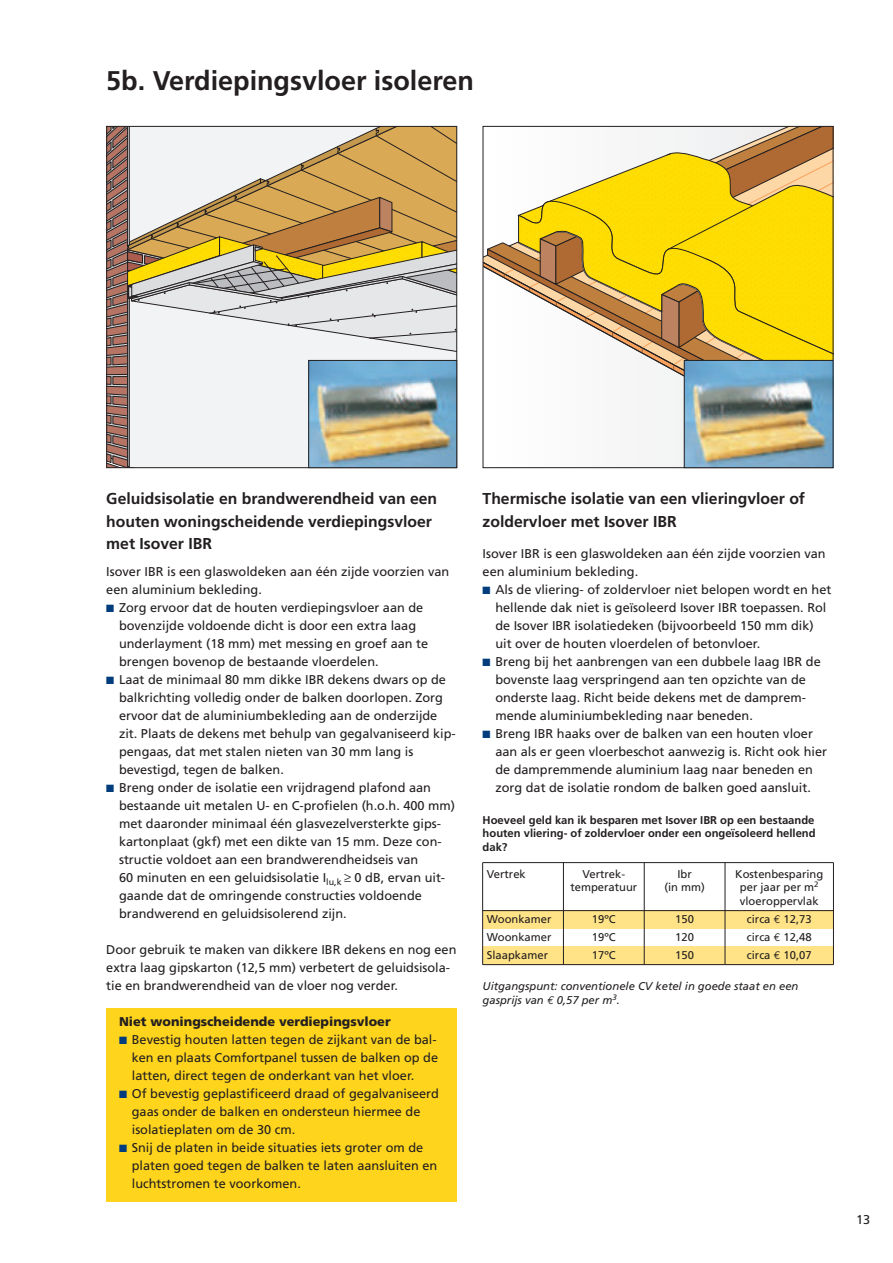
<style>
.page{position:relative;width:893px;height:1263px;background:#fff}
.page>*{position:absolute;margin:0;border:0;box-sizing:border-box;transform-origin:0 0}
.t1{font:700 27px "Frutiger";color:#231f20}
.t2{font:700 15.75px/22.5px "Frutiger";color:#231f20}
.t3{font:12.75px/18px "Frutiger";color:#231f20}
.t4{font:900 12.75px "Frutiger";color:#231f20}
.t5{font:11.25px/13.5px "Frutiger";color:#231f20}
.t6{font:700 11.25px/13.5px "Frutiger";color:#231f20;text-align:justify}
.t7{font:italic 11.25px/13.5px "Frutiger";color:#231f20}
.s1{color:#013d7d}
.s2{font-family:"Euro Mono"}
</style>
<div class="page">
<div style="left:483px;top:911px;width:350px;height:18px;background:#ffe386"></div>
<div style="left:483px;top:947px;width:350px;height:18px;background:#ffe386"></div>
<svg style="left:108px;top:128px;width:347px;height:338px"></svg>
<svg style="left:653px;top:454px;width:31px;height:12px"></svg>
<svg style="left:653px;top:440px;width:31px;height:14px"></svg>
<svg style="left:485px;top:128px;width:346px;height:312px"></svg>
<svg style="left:518px;top:187px;width:313px;height:208px"></svg>
<img style="left:310px;top:362px;width:145px;height:104px">
<div style="left:308px;top:360px;width:149px;height:108px;border:1px solid #231f20"></div>
<img style="left:686px;top:362px;width:145px;height:104px">
<div style="left:684px;top:360px;width:149px;height:108px;border:1px solid #231f20"></div>
<hr style="left:483px;top:862px;width:350px;height:1px;background:#231f20">
<hr style="left:482px;top:863px;width:1px;height:102px;background:#231f20">
<hr style="left:563px;top:863px;width:1px;height:102px;background:#231f20">
<hr style="left:644px;top:862px;width:1px;height:102px;background:#231f20">
<hr style="left:725px;top:862px;width:1px;height:102px;background:#231f20">
<hr style="left:833px;top:863px;width:1px;height:102px;background:#231f20">
<hr style="left:483px;top:910px;width:350px;height:1px;background:#231f20">
<hr style="left:483px;top:964px;width:350px;height:1px;background:#231f20">
<div style="left:106px;top:1008px;width:351px;height:194px;background:#fed41d"></div>
<h1 class="t1" style="left:106px;top:70px;width:369px">5b. Verdiepingsvloer isoleren</h1>
<p class="t2" style="left:106px;top:488px;width:332px">Geluidsisolatie en brandwerendheid van een houten woningscheidende verdiepingsvloer met Isover IBR</p>
<p class="t3" style="left:106px;top:564px;width:345px">Isover IBR is een glaswoldeken aan één zijde voorzien van een aluminium bekleding.</p>
<p class="t3" style="left:119px;top:600px;width:311px;text-indent:-13px"><span class="s1">■</span> Zorg ervoor dat de houten verdiepingsvloer aan de bovenzijde voldoende dicht is door een extra laag underlayment (18 mm) met messing en groef aan te brengen bovenop de bestaande vloerdelen.</p>
<p class="t3" style="left:119px;top:672px;width:338px;text-indent:-13px"><span class="s1">■</span> Laat de minimaal 80 mm dikke IBR dekens dwars op de balkrichting volledig onder de balken doorlopen. Zorg ervoor dat de aluminiumbekleding aan de onderzijde zit. Plaats de dekens met behulp van gegalvaniseerd kip&shy;pengaas, dat met stalen nieten van 30 mm lang is bevestigd, tegen de balken.</p>
<p class="t3" style="left:119px;top:780px;width:337px;text-indent:-13px"><span class="s1">■</span> Breng onder de isolatie een vrijdragend plafond aan bestaande uit metalen U- en C-profielen (h.o.h. 400 mm) met daaronder minimaal één glasvezelversterkte gips&shy;kartonplaat (gkf) met een dikte van 15 mm. Deze con&shy;structie voldoet aan een brandwerendheidseis van<br>60 minuten en een geluidsisolatie I<sub>lu,k</sub> ≥ 0 dB, ervan uit&shy;gaande dat de omringende constructies voldoende brandwerend en geluidsisolerend zijn.</p>
<p class="t3" style="left:106px;top:942px;width:352px">Door gebruik te maken van dikkere IBR dekens en nog een extra laag gipskarton (12,5 mm) verbetert de geluidsisola&shy;tie en brandwerendheid van de vloer nog verder.</p>
<p class="t4" style="left:119px;top:1016px;width:273px">Niet woningscheidende verdiepingsvloer</p>
<p class="t3" style="left:132px;top:1032px;width:308px;text-align:justify;text-indent:-13px"><span class="s1">■</span> Bevestig houten latten tegen de zijkant van de bal&shy;ken en plaats Comfortpanel tussen de balken op de latten, direct tegen de onderkant van het vloer.</p>
<p class="t3" style="left:132px;top:1086px;width:309px;text-indent:-13px"><span class="s1">■</span> Of bevestig geplastificeerd draad of gegalvaniseerd gaas onder de balken en ondersteun hiermee de isolatieplaten om de 30 cm.</p>
<p class="t3" style="left:132px;top:1140px;width:307px;text-indent:-13px"><span class="s1">■</span> Snij de platen in beide situaties iets groter om de platen goed tegen de balken te laten aansluiten en luchtstromen te voorkomen.</p>
<p class="t2" style="left:483px;top:488px;width:324px">Thermische isolatie van een vlieringvloer of zoldervloer met Isover IBR</p>
<p class="t3" style="left:483px;top:546px;width:345px">Isover IBR is een glaswoldeken aan één zijde voorzien van een aluminium bekleding.</p>
<p class="t3" style="left:495px;top:582px;width:337px;text-indent:-13px"><span class="s1">■</span> Als de vliering- of zoldervloer niet belopen wordt en het hellende dak niet is geïsoleerd Isover IBR toepassen. Rol de Isover IBR isolatiedeken (bijvoorbeeld 150 mm dik) uit over de houten vloerdelen of betonvloer.</p>
<p class="t3" style="left:495px;top:654px;width:327px;text-indent:-13px"><span class="s1">■</span> Breng bij het aanbrengen van een dubbele laag IBR de bovenste laag verspringend aan ten opzichte van de onderste laag. Richt beide dekens met de damprem&shy;mende aluminiumbekleding naar beneden.</p>
<p class="t3" style="left:495px;top:726px;width:333px;text-indent:-13px"><span class="s1">■</span> Breng IBR haaks over de balken van een houten vloer aan als er geen vloerbeschot aanwezig is. Richt ook hier de dampremmende aluminium laag naar beneden en zorg dat de isolatie rondom de balken goed aansluit.</p>
<p class="t6" style="left:483px;top:814px;width:335px">Hoeveel geld kan ik besparen met Isover IBR op een bestaande houten vliering- of zoldervloer onder een ongeïsoleerd hellend dak?</p>
<p class="t5" style="left:487px;top:868px;width:40px">Vertrek</p>
<p class="t5" style="left:582px;top:868px;width:44px">Vertrek-</p>
<p class="t5" style="left:677px;top:868px;width:16px">Ibr</p>
<p class="t5" style="left:735px;top:868px;width:90px">Kostenbesparing</p>
<p class="t5" style="left:570px;top:881px;width:68px">temperatuur</p>
<p class="t5" style="left:664px;top:881px;width:42px">(in mm)</p>
<p class="t5" style="left:740px;top:881px;width:80px">per jaar per m<sup>2 </sup>vloeroppervlak</p>
<p class="t5" style="left:487px;top:913px;width:66px">Woonkamer</p>
<p class="t5" style="left:592px;top:913px;width:25px">19ºC</p>
<p class="t5" style="left:675px;top:913px;width:20px">150</p>
<p class="t5" style="left:747px;top:913px;width:66px">circa <span class="s2">€</span> 12,73</p>
<p class="t5" style="left:487px;top:931px;width:66px">Woonkamer</p>
<p class="t5" style="left:592px;top:931px;width:25px">19ºC</p>
<p class="t5" style="left:675px;top:931px;width:20px">120</p>
<p class="t5" style="left:747px;top:931px;width:66px">circa <span class="s2">€</span> 12,48</p>
<p class="t5" style="left:487px;top:949px;width:63px">Slaapkamer</p>
<p class="t5" style="left:592px;top:949px;width:25px">17ºC</p>
<p class="t5" style="left:675px;top:949px;width:20px">150</p>
<p class="t5" style="left:747px;top:949px;width:66px">circa <span class="s2">€</span> 10,07</p>
<p class="t7" style="left:483px;top:980px;width:317px">Uitgangspunt: conventionele CV ketel in goede staat en een gasprijs van <span class="s2">€</span> 0,57 per m<sup>3</sup>.</p>
<p class="t3" style="left:856px;top:1212px;width:16px">13</p>
</div>
